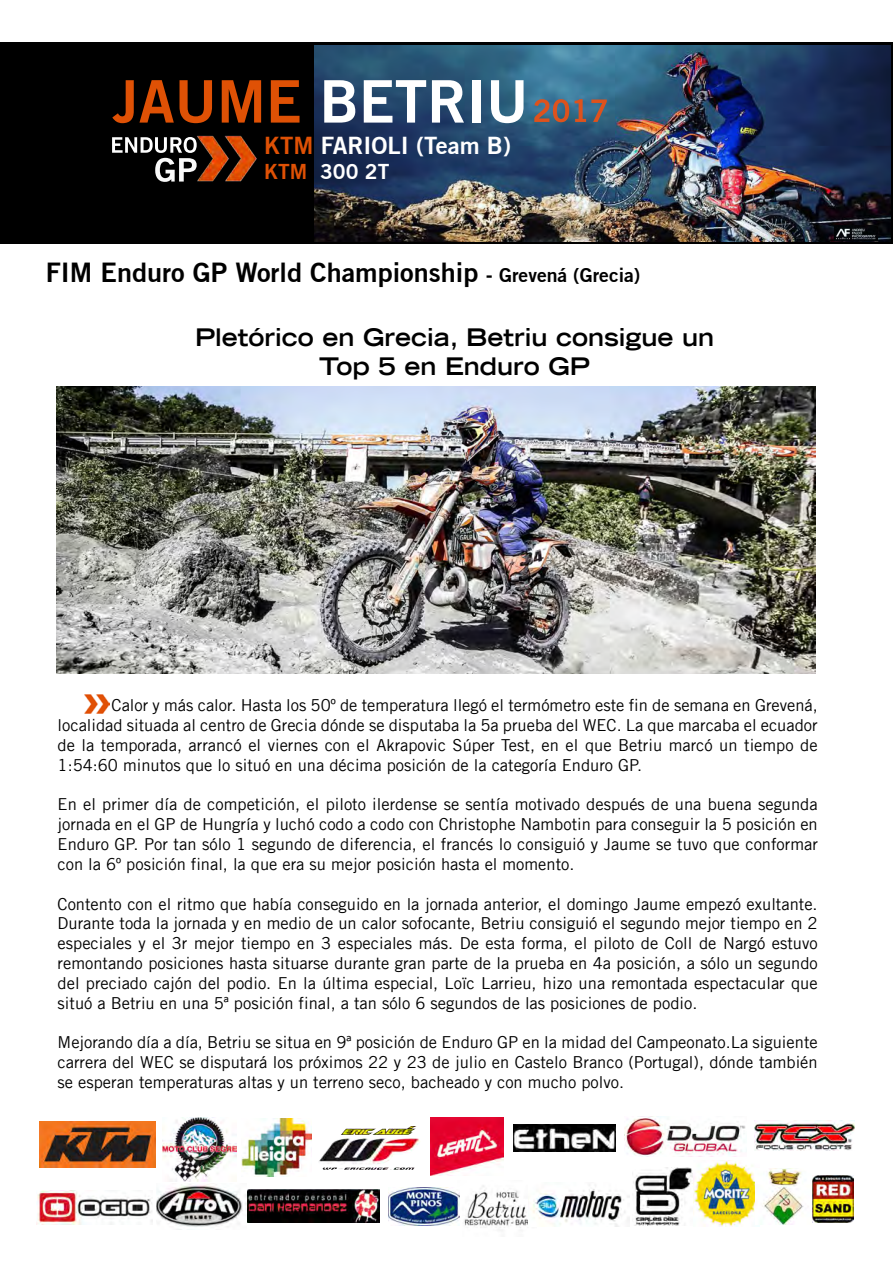
<style>
.page{position:relative;width:893px;height:1263px;background:#fff}
.page>*{position:absolute;margin:0;border:0;box-sizing:border-box;transform-origin:0 0}
.t1{font:700 27px "Trade Gothic No.2";color:#000}
.t2{font:700 expanded 24px/28.8px "Trade Gothic LH";color:#000;text-align:center}
.t3{font:700 24px "Trade Gothic No.2";color:#fff}
.t4{font:700 21px "Trade Gothic No.2";color:#fff}
.t5{font:16.5px/19.8px "Trade Gothic LT";color:#000;text-align:justify}
.s1{color:#df5105}
.s2{font-size:21px}
.s3{font-size:19.5px}
</style>
<div class="page">
<img style="left:56px;top:387px;width:759px;height:287px">
<img style="left:459px;top:1185px;width:69px;height:46px">
<div style="left:0;top:43px;width:893px;height:200px;background:#000"></div>
<img style="left:193px;top:127px;width:64px;height:61px">
<img style="left:85px;top:694px;width:25px;height:19px">
<img style="left:39px;top:1121px;width:116px;height:46px">
<img style="left:162px;top:1118px;width:74px;height:63px">
<img style="left:430px;top:1117px;width:74px;height:58px">
<img style="left:388px;top:1187px;width:71px;height:39px">
<img style="left:632px;top:1168px;width:60px;height:57px">
<img style="left:241px;top:1119px;width:70px;height:58px">
<img style="left:248px;top:1190px;width:131px;height:33px">
<img style="left:531px;top:1184px;width:98px;height:42px">
<img style="left:812px;top:1175px;width:41px;height:47px">
<img style="left:625px;top:1116px;width:121px;height:41px">
<img style="left:693px;top:1161px;width:66px;height:66px">
<img style="left:755px;top:1168px;width:49px;height:56px">
<img style="left:755px;top:1121px;width:99px;height:29px">
<img style="left:36px;top:1191px;width:117px;height:33px">
<img style="left:315px;top:46px;width:576px;height:195px">
<svg style="left:112px;top:80px;width:100px;height:43px;background:#602202"></svg>
<svg style="left:222px;top:80px;width:39px;height:43px;background:#903403"></svg>
<svg style="left:271px;top:80px;width:28px;height:43px"></svg>
<svg style="left:324px;top:80px;width:31px;height:43px"></svg>
<svg style="left:364px;top:80px;width:62px;height:43px"></svg>
<svg style="left:432px;top:80px;width:32px;height:43px"></svg>
<div style="left:472px;top:80px;width:8px;height:43px;background:#fff"></div>
<svg style="left:491px;top:80px;width:32px;height:43px"></svg>
<svg style="left:534px;top:99px;width:35px;height:23px"></svg>
<svg style="left:575px;top:99px;width:32px;height:23px"></svg>
<img style="left:156px;top:1184px;width:90px;height:43px">
<img style="left:319px;top:1127px;width:101px;height:43px">
<img style="left:834px;top:226px;width:43px;height:14px">
<img style="left:514px;top:1125px;width:101px;height:26px">
<svg style="left:112px;top:137px;width:85px;height:45px"></svg>
<h2 class="t3" style="left:264px;top:130px;width:248px"><span class="s1">KTM</span> FARIOLI (Team B)</h2>
<p class="t4" style="left:264px;top:159px;width:127px"><span class="s1">KTM</span> 300 2T</p>
<h1 class="t1" style="left:46px;top:256px;width:596px">FIM Enduro GP World Championship <span class="s2">-</span> <span class="s3">Grevená (Grecia)</span></h1>
<h2 class="t2" style="left:195px;top:323px;width:521px">Pletórico en Grecia, Betriu consigue un<br>Top 5 en Enduro GP</h2>
<p class="t5" style="left:58px;top:695px;width:762px;text-indent:54px">Calor y más calor. Hasta los 50º de temperatura llegó el termómetro este fin de semana en Grevená, localidad situada al centro de Grecia dónde se disputaba la 5a prueba del WEC. La que marcaba el ecuador de la temporada, arrancó el viernes con el Akrapovic Súper Test, en el que Betriu marcó un tiempo de 1:54:60 minutos que lo situó en una décima posición de la categoría Enduro GP.</p>
<p class="t5" style="left:58px;top:794px;width:762px">En el primer día de competición, el piloto ilerdense se sentía motivado después de una buena segunda jornada en el GP de Hungría y luchó codo a codo con Christophe Nambotin para conseguir la 5 posición en Enduro GP. Por tan sólo 1 segundo de diferencia, el francés lo consiguió y Jaume se tuvo que conformar con la 6º posición final, la que era su mejor posición hasta el momento.</p>
<p class="t5" style="left:58px;top:893px;width:762px">Contento con el ritmo que había conseguido en la jornada anterior, el domingo Jaume empezó exultante.<br>Durante toda la jornada y en medio de un calor sofocante, Betriu consiguió el segundo mejor tiempo en 2 especiales y el 3r mejor tiempo en 3 especiales más. De esta forma, el piloto de Coll de Nargó estuvo remontando posiciones hasta situarse durante gran parte de la prueba en 4a posición, a sólo un segundo del preciado cajón del podio. En la última especial, Loïc Larrieu, hizo una remontada espectacular que situó a Betriu en una 5ª posición final, a tan sólo 6 segundos de las posiciones de podio.</p>
<p class="t5" style="left:58px;top:1032px;width:761px">Mejorando día a día, Betriu se situa en 9ª posición de Enduro GP en la midad del Campeonato.La siguiente carrera del WEC se disputará los próximos 22 y 23 de julio en Castelo Branco (Portugal), dónde también se esperan temperaturas altas y un terreno seco, bacheado y con mucho polvo.</p>
</div>
